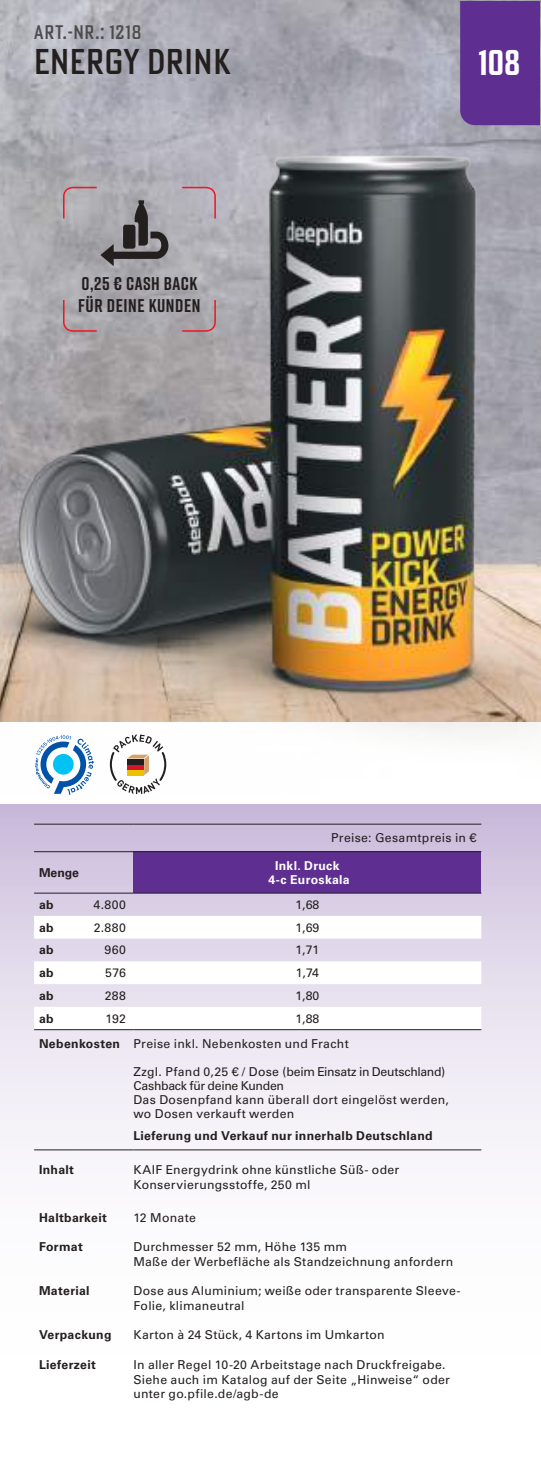
<style>
.page{position:relative;width:541px;height:1474px;background:#fff}
.page>*{position:absolute;margin:0;border:0;box-sizing:border-box;transform-origin:0 0}
.t1{font:500 35px "Poster Gothic Cond ATF";letter-spacing:.02em;color:#241f1f}
.t2{font:700 35px "Poster Gothic Ex Cond ATF";color:#fff}
.t3{font:500 19.25px "Poster Gothic Cond ATF";letter-spacing:.045em;color:#4e4b4c}
.t4{font:700 18.38px/22.1px "Rift";letter-spacing:.03em;color:#241f1f}
.t5{font:12.25px/14.7px "Univers LT Pro 55 Roman";letter-spacing:.02em;color:#241f1f}
.t6{font:700 12.25px "Univers LT Pro 65";letter-spacing:.025em;color:#241f1f}
.t7{font:700 12.25px/14.7px "Univers LT Pro 65";letter-spacing:.025em;color:#fff;text-align:center}
.s1{font-family:"Univers LT Pro 65";font-weight:700}
</style>
<div class="page">
<div style="left:0;top:804px;width:540px;height:620px;background:linear-gradient(to bottom,#d1c5df,#fff)"></div>
<hr style="left:540px;top:804px;width:1px;height:620px;background:#a187bf">
<img style="left:540px;top:45px;width:1px;height:681px">
<img style="left:0;top:0;width:540px;height:50px">
<div style="left:459px;top:1px;width:80px;height:49px;background:#5f2e91"></div>
<img style="left:271px;top:50px;width:269px;height:686px">
<img style="left:0;top:50px;width:271px;height:718px">
<svg style="left:180px;top:298px;width:37px;height:34px"></svg>
<svg style="left:180px;top:186px;width:37px;height:34px"></svg>
<svg style="left:62px;top:298px;width:36px;height:34px"></svg>
<svg style="left:62px;top:186px;width:106px;height:80px;background:#949095"></svg>
<svg style="left:35px;top:735px;width:59px;height:60px"></svg>
<svg style="left:110px;top:734px;width:56px;height:60px"></svg>
<div style="left:133px;top:851px;width:347px;height:42px;background:#5f2e91"></div>
<svg style="left:34px;top:915px;width:446px;height:114px"></svg>
<hr style="left:133px;top:823px;width:347px;height:1px;background:#241f1f">
<hr style="left:133px;top:851px;width:347px;height:1px;background:#241f1f">
<hr style="left:133px;top:892px;width:347px;height:1px;background:#241f1f">
<hr style="left:133px;top:1149px;width:347px;height:1px;background:#241f1f">
<hr style="left:34px;top:1149px;width:41px;height:1px;background:#241f1f">
<hr style="left:75px;top:1149px;width:58px;height:1px;background:#241f1f">
<hr style="left:34px;top:892px;width:41px;height:1px;background:#241f1f">
<hr style="left:75px;top:892px;width:58px;height:1px;background:#241f1f">
<hr style="left:34px;top:823px;width:41px;height:1px;background:#241f1f">
<hr style="left:75px;top:823px;width:58px;height:1px;background:#241f1f">
<hr style="left:34px;top:851px;width:41px;height:1px;background:#241f1f">
<hr style="left:75px;top:851px;width:58px;height:1px;background:#241f1f">
<hr style="left:34px;top:1029px;width:41px;height:1px;background:#241f1f">
<hr style="left:75px;top:1029px;width:58px;height:1px;background:#241f1f">
<hr style="left:133px;top:1029px;width:347px;height:1px;background:#241f1f">
<h2 class="t3" style="left:34px;top:20px;width:109px">ART.-NR.: 1218</h2>
<h1 class="t1" style="left:34px;top:39px;width:197px">ENERGY DRINK</h1>
<h3 class="t4" style="left:78px;top:272px;width:124px">0,25 € CASH BACK<br>FÜR DEINE KUNDEN</h3>
<h1 class="t2" style="left:478px;top:40px;width:43px">108</h1>
<p class="t5" style="left:331px;top:830px;width:146px">Preise: Gesamtpreis in €</p>
<p class="t6" style="left:39px;top:863px;width:41px">Menge</p>
<p class="t7" style="left:268px;top:857px;width:83px">Inkl. Druck<br>4-c Euroskala</p>
<p class="t6" style="left:39px;top:896px;width:16px">ab</p>
<p class="t5" style="left:93px;top:896px;width:34px">4.800</p>
<p class="t5" style="left:295px;top:896px;width:25px">1,68</p>
<p class="t6" style="left:39px;top:918px;width:16px">ab</p>
<p class="t5" style="left:94px;top:919px;width:34px">2.880</p>
<p class="t5" style="left:295px;top:919px;width:25px">1,69</p>
<p class="t6" style="left:39px;top:941px;width:16px">ab</p>
<p class="t5" style="left:104px;top:942px;width:23px">960</p>
<p class="t5" style="left:295px;top:942px;width:25px">1,71</p>
<p class="t6" style="left:39px;top:964px;width:16px">ab</p>
<p class="t5" style="left:105px;top:964px;width:22px">576</p>
<p class="t5" style="left:295px;top:964px;width:25px">1,74</p>
<p class="t6" style="left:39px;top:987px;width:16px">ab</p>
<p class="t5" style="left:105px;top:987px;width:23px">288</p>
<p class="t5" style="left:295px;top:987px;width:25px">1,80</p>
<p class="t6" style="left:39px;top:1009px;width:16px">ab</p>
<p class="t5" style="left:105px;top:1010px;width:22px">192</p>
<p class="t5" style="left:39px;top:1004px;width:311px;line-height:25.7px;text-indent:256px">1,88<br><span class="s1">Nebenkosten</span> Preise inkl. Nebenkosten und Fracht</p>
<p class="t5" style="left:133px;top:1064px;width:316px;line-height:14px">Zzgl. Pfand 0,25 € / Dose (beim Einsatz in Deutschland)<br>Cashback für deine Kunden<br>Das Dosenpfand kann überall dort eingelöst werden, wo Dosen verkauft werden</p>
<p class="t6" style="left:133px;top:1126px;width:300px">Lieferung und Verkauf nur innerhalb Deutschland</p>
<p class="t6" style="left:39px;top:1160px;width:36px">Inhalt</p>
<p class="t5" style="left:133px;top:1161px;width:267px">KAIF Energydrink ohne künstliche Süß- oder<br>Konservierungsstoffe, 250 ml</p>
<p class="t6" style="left:39px;top:1208px;width:69px">Haltbarkeit</p>
<p class="t5" style="left:133px;top:1209px;width:64px">12 Monate</p>
<p class="t6" style="left:39px;top:1238px;width:45px">Format</p>
<p class="t5" style="left:133px;top:1238px;width:321px">Durchmesser 52 mm, Höhe 135 mm<br>Maße der Werbefläche als Standzeichnung anfordern</p>
<p class="t6" style="left:39px;top:1282px;width:52px">Material</p>
<p class="t5" style="left:133px;top:1282px;width:328px">Dose aus Aluminium; weiße oder transparente Sleeve-<br>Folie, klimaneutral</p>
<p class="t6" style="left:39px;top:1326px;width:74px">Verpackung</p>
<p class="t5" style="left:133px;top:1327px;width:252px">Karton à 24 Stück, 4 Kartons im Umkarton</p>
<p class="t6" style="left:39px;top:1355px;width:58px">Lieferzeit</p>
<p class="t5" style="left:133px;top:1356px;width:318px">In aller Regel 10-20 Arbeitstage nach Druckfreigabe.<br>Siehe auch im Katalog auf der Seite „Hinweise“ oder unter go.pfile.de/agb-de</p>
</div>
